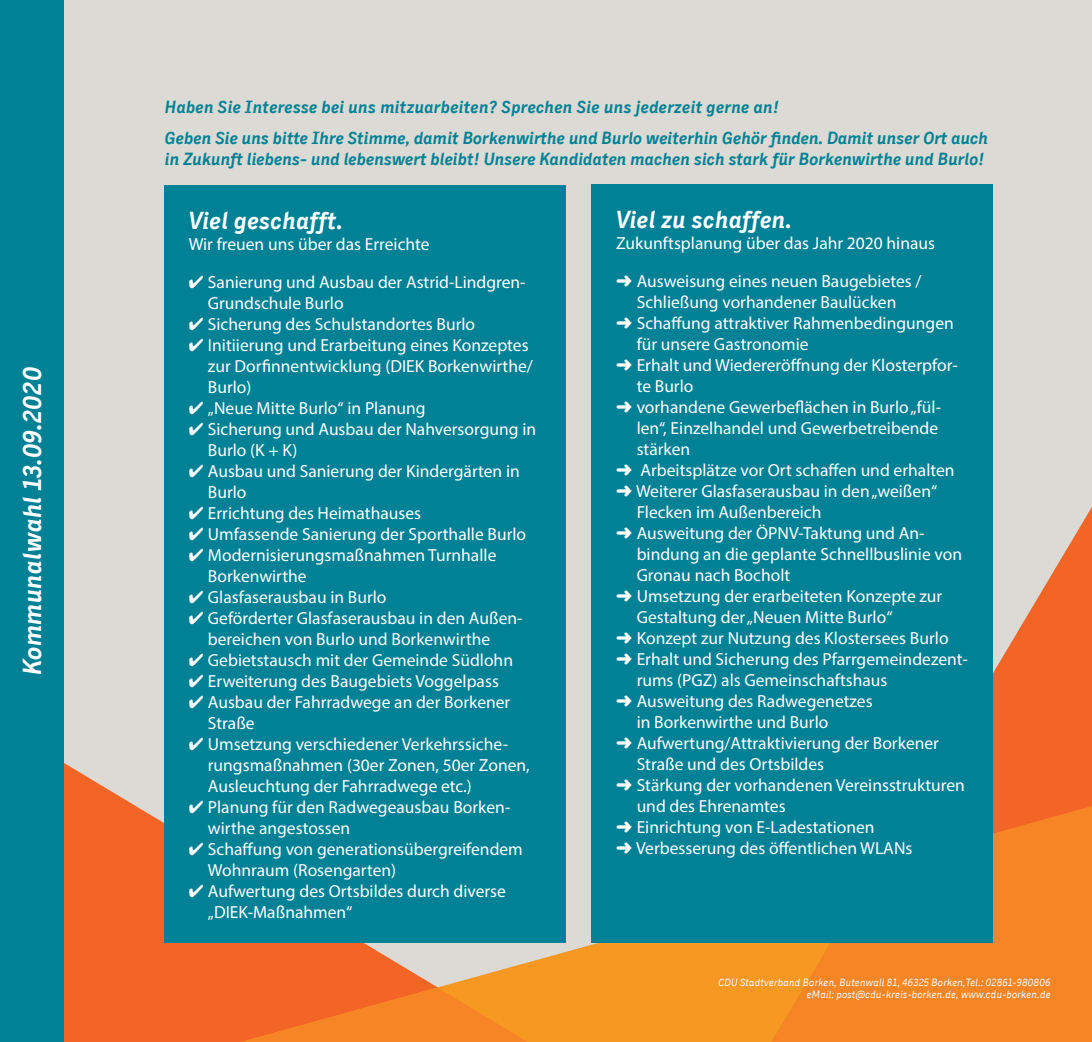
<style>
.page{position:relative;width:1092px;height:1042px;background:#fff}
.page>*{position:absolute;margin:0;border:0;box-sizing:border-box;transform-origin:0 0}
.t1{font:italic 700 25.9px "CDU Skopex";color:#fff}
.t2{font:italic 700 24.5px "CDU Skopex";color:#fff}
.t3{font:17.5px/21px "Myriad Pro";color:#fff}
.t4{font:italic 700 17.5px/21px "CDU Skopex";letter-spacing:-.01em;color:#008195}
.t5{font:italic 10.5px "CDU Skopex";color:#fff}
</style>
<div class="page">
<div style="left:0;top:0;width:1091px;height:1042px;background:#dbdad5"></div>
<svg style="left:63px;top:745px;width:178px;height:297px;background:#ed743b"></svg>
<svg style="left:241px;top:806px;width:530px;height:236px;fill:#f79822"></svg>
<svg style="left:992px;top:507px;width:99px;height:299px;fill:#f26524"></svg>
<svg style="left:771px;top:806px;width:320px;height:236px;background:#ec8528"></svg>
<svg style="left:242px;top:987px;width:285px;height:55px;background:#f47c24"></svg>
<div style="left:0;top:0;width:63px;height:1042px;background:#008195"></div>
<div style="left:591px;top:184px;width:401px;height:759px;background:#008195"></div>
<div style="left:164px;top:185px;width:401px;height:758px;background:#008195"></div>
<p class="t1" style="left:17px;top:675px;width:310px;rotate:-90deg">Kommunalwahl 13.09.2020</p>
<p class="t4" style="left:165px;top:96px;width:616px">Haben Sie Interesse bei uns mitzuarbeiten? Sprechen Sie uns jederzeit gerne an!</p>
<p class="t4" style="left:165px;top:128px;width:824px">Geben Sie uns bitte Ihre Stimme, damit Borkenwirthe und Burlo weiterhin Gehör finden. Damit unser Ort auch in Zukunft liebens- und lebenswert bleibt! Unsere Kandidaten machen sich stark für Borkenwirthe und Burlo!</p>
<p class="t2" style="left:189px;top:206px;width:156px">Viel geschafft.</p>
<p class="t3" style="left:189px;top:233px;width:242px">Wir freuen uns über das Erreichte</p>
<p class="t3" style="left:208px;top:271px;width:319px;text-indent:-19px">✔ Sanierung und Ausbau der Astrid-Lindgren-<br>Grundschule Burlo</p>
<p class="t3" style="left:189px;top:313px;width:288px">✔ Sicherung des Schulstandortes Burlo</p>
<p class="t3" style="left:208px;top:334px;width:326px;text-indent:-19px">✔ Initiierung und Erarbeitung eines Konzeptes zur Dorfinnentwicklung (DIEK Borkenwirthe/<br>Burlo)</p>
<p class="t3" style="left:189px;top:397px;width:238px">✔ „Neue Mitte Burlo“ in Planung</p>
<p class="t3" style="left:208px;top:418px;width:330px;text-indent:-19px">✔ Sicherung und Ausbau der Nahversorgung in<br>Burlo (K + K)</p>
<p class="t3" style="left:208px;top:460px;width:313px;text-indent:-19px">✔ Ausbau und Sanierung der Kindergärten in<br>Burlo</p>
<p class="t3" style="left:189px;top:502px;width:234px">✔ Errichtung des Heimathauses</p>
<p class="t3" style="left:189px;top:523px;width:339px">✔ Umfassende Sanierung der Sporthalle Burlo</p>
<p class="t3" style="left:208px;top:544px;width:290px;text-indent:-19px">✔ Modernisierungsmaßnahmen Turnhalle<br>Borkenwirthe</p>
<p class="t3" style="left:189px;top:586px;width:199px">✔ Glasfaserausbau in Burlo</p>
<p class="t3" style="left:208px;top:607px;width:316px;text-indent:-19px">✔ Geförderter Glasfaserausbau in den Außen&shy;bereichen von Burlo und Borkenwirthe</p>
<p class="t3" style="left:189px;top:649px;width:326px">✔ Gebietstausch mit der Gemeinde Südlohn</p>
<p class="t3" style="left:189px;top:670px;width:312px">✔ Erweiterung des Baugebiets Voggelpass</p>
<p class="t3" style="left:208px;top:691px;width:304px;text-indent:-19px">✔ Ausbau der Fahrradwege an der Borkener<br>Straße</p>
<p class="t3" style="left:208px;top:733px;width:323px;text-indent:-19px">✔ Umsetzung verschiedener Verkehrssiche&shy;rungsmaßnahmen (30er Zonen, 50er Zonen,<br>Ausleuchtung der Fahrradwege etc.)</p>
<p class="t3" style="left:208px;top:796px;width:304px;text-indent:-19px">✔ Planung für den Radwegeausbau Borken&shy;wirthe angestossen</p>
<p class="t3" style="left:208px;top:838px;width:316px;text-indent:-19px">✔ Schaffung von generationsübergreifendem<br>Wohnraum (Rosengarten)</p>
<p class="t3" style="left:208px;top:880px;width:299px;text-indent:-19px">✔ Aufwertung des Ortsbildes durch diverse „DIEK-Maßnahmen“</p>
<p class="t2" style="left:616px;top:205px;width:178px">Viel zu schaffen.</p>
<p class="t3" style="left:616px;top:232px;width:320px">Zukunftsplanung über das Jahr 2020 hinaus</p>
<p class="t3" style="left:616px;top:270px;width:307px;text-align:center">➜ Ausweisung eines neuen Baugebietes /<br>Schließung vorhandener Baulücken</p>
<p class="t3" style="left:636px;top:312px;width:318px;text-indent:-21px">➜ Schaffung attraktiver Rahmenbedingungen für unsere Gastronomie</p>
<p class="t3" style="left:636px;top:354px;width:322px;text-indent:-21px">➜ Erhalt und Wiedereröffnung der Klosterpfor&shy;te Burlo</p>
<p class="t3" style="left:636px;top:396px;width:306px;text-indent:-21px">➜ vorhandene Gewerbeflächen in Burlo „fül&shy;len“, Einzelhandel und Gewerbetreibende stärken</p>
<p class="t3" style="left:616px;top:459px;width:340px">➜ Arbeitsplätze vor Ort schaffen und erhalten</p>
<p class="t3" style="left:636px;top:480px;width:302px;text-indent:-21px">➜ Weiterer Glasfaserausbau in den „weißen“<br>Flecken im Außenbereich</p>
<p class="t3" style="left:636px;top:522px;width:327px;text-indent:-21px">➜ Ausweitung der ÖPNV-Taktung und An&shy;bindung an die geplante Schnellbuslinie von<br>Gronau nach Bocholt</p>
<p class="t3" style="left:636px;top:585px;width:307px;text-indent:-21px">➜ Umsetzung der erarbeiteten Konzepte zur<br>Gestaltung der „Neuen Mitte Burlo“</p>
<p class="t3" style="left:616px;top:627px;width:334px">➜ Konzept zur Nutzung des Klostersees Burlo</p>
<p class="t3" style="left:636px;top:648px;width:333px;text-indent:-21px">➜ Erhalt und Sicherung des Pfarrgemeindezent&shy;rums (PGZ) als Gemeinschaftshaus</p>
<p class="t3" style="left:636px;top:690px;width:237px;text-indent:-21px">➜ Ausweitung des Radwegenetzes in Borkenwirthe und Burlo</p>
<p class="t3" style="left:636px;top:732px;width:304px;text-indent:-21px">➜ Aufwertung/Attraktivierung der Borkener<br>Straße und des Ortsbildes</p>
<p class="t3" style="left:636px;top:774px;width:329px;text-indent:-21px">➜ Stärkung der vorhandenen Vereinsstrukturen und des Ehrenamtes</p>
<p class="t3" style="left:616px;top:816px;width:260px">➜ Einrichtung von E-Ladestationen</p>
<p class="t3" style="left:616px;top:837px;width:298px">➜ Verbesserung des öffentlichen WLANs</p>
<p class="t5" style="left:718px;top:976px;width:334px">CDU Stadtverband Borken, Butenwall 81, 46325 Borken,Tel.: 02861-980806</p>
<p class="t5" style="left:806px;top:988px;width:245px">eMail: post@cdu-kreis-borken.de, www.cdu-borken.de</p>
</div>
